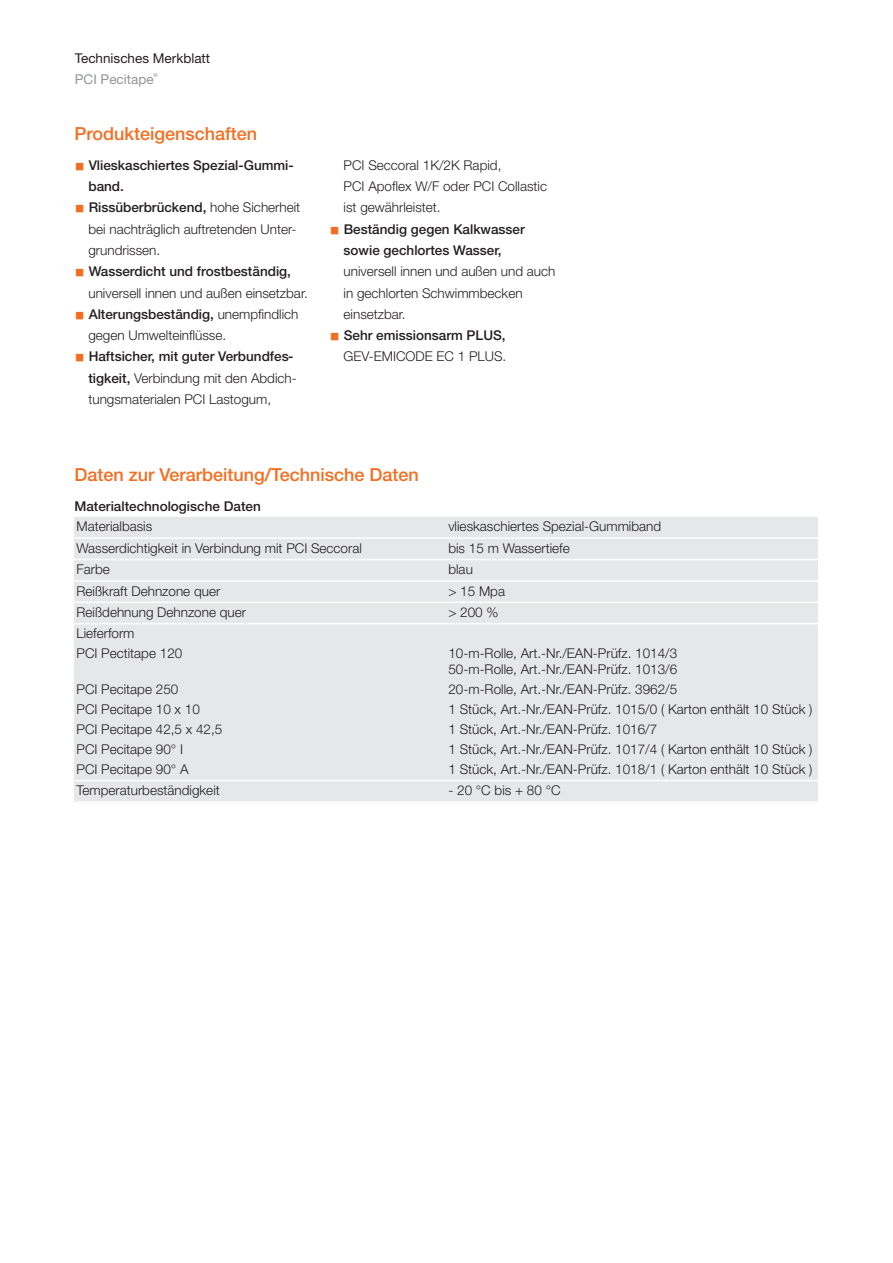
<style>
.page{position:relative;width:893px;height:1263px;background:#fff}
.page>*{position:absolute;margin:0;border:0;box-sizing:border-box;transform-origin:0 0}
.t1{font:500 18px "Helvetica Neue LT Pro";color:#f36e21}
.t2{font:300 13.5px/21.3px "Helvetica Neue LT Pro";color:#231f20}
.t3{font:500 13.5px/21.3px "Helvetica Neue LT Pro";color:#231f20}
.t4{font:13.5px "Helvetica Neue LT Pro";color:#231f20}
.t5{font:13.5px "Helvetica Neue LT Pro";color:#939598}
.t6{font:5.4px "Helvetica Neue LT Pro";color:#939598}
.s1{font-family:"Li Gothic Med";font-weight:400;font-size:10.5px;color:#f36e21}
.s2{font-weight:500}
.s3{font-weight:300}
</style>
<div class="page">
<div style="left:74px;top:517px;width:372px;height:21px;background:#e6e7e9"></div>
<div style="left:446px;top:517px;width:372px;height:21px;background:#e6e7e9"></div>
<div style="left:74px;top:538px;width:372px;height:21px;background:#e6e7e9"></div>
<div style="left:446px;top:538px;width:372px;height:21px;background:#e6e7e9"></div>
<div style="left:74px;top:559px;width:372px;height:22px;background:#e6e7e9"></div>
<div style="left:446px;top:559px;width:372px;height:22px;background:#e6e7e9"></div>
<div style="left:74px;top:581px;width:372px;height:21px;background:#e6e7e9"></div>
<div style="left:446px;top:581px;width:372px;height:21px;background:#e6e7e9"></div>
<div style="left:74px;top:602px;width:372px;height:22px;background:#e6e7e9"></div>
<div style="left:446px;top:602px;width:372px;height:22px;background:#e6e7e9"></div>
<div style="left:74px;top:624px;width:372px;height:20px;background:#e6e7e9"></div>
<div style="left:446px;top:624px;width:372px;height:20px;background:#e6e7e9"></div>
<div style="left:74px;top:644px;width:372px;height:36px;background:#e6e7e9"></div>
<div style="left:446px;top:644px;width:372px;height:36px;background:#e6e7e9"></div>
<div style="left:74px;top:680px;width:372px;height:20px;background:#e6e7e9"></div>
<div style="left:446px;top:680px;width:372px;height:20px;background:#e6e7e9"></div>
<div style="left:74px;top:700px;width:372px;height:20px;background:#e6e7e9"></div>
<div style="left:446px;top:700px;width:372px;height:20px;background:#e6e7e9"></div>
<div style="left:74px;top:720px;width:372px;height:20px;background:#e6e7e9"></div>
<div style="left:446px;top:720px;width:372px;height:20px;background:#e6e7e9"></div>
<div style="left:74px;top:740px;width:372px;height:20px;background:#e6e7e9"></div>
<div style="left:446px;top:740px;width:372px;height:20px;background:#e6e7e9"></div>
<div style="left:74px;top:760px;width:372px;height:20px;background:#e6e7e9"></div>
<div style="left:446px;top:760px;width:372px;height:20px;background:#e6e7e9"></div>
<div style="left:74px;top:780px;width:372px;height:23px;background:#e6e7e9"></div>
<div style="left:446px;top:780px;width:372px;height:23px;background:#e6e7e9"></div>
<hr style="left:74px;top:537px;width:744px;height:2px;background:#fff">
<hr style="left:74px;top:559px;width:744px;height:1px;background:#fff">
<hr style="left:74px;top:580px;width:744px;height:2px;background:#fff">
<hr style="left:74px;top:601px;width:744px;height:2px;background:#fff">
<hr style="left:74px;top:623px;width:744px;height:1px;background:#fff">
<hr style="left:74px;top:780px;width:744px;height:1px;background:#fff">
<hr style="left:74px;top:801px;width:744px;height:2px;background:#fff">
<p class="t4" style="left:75px;top:53px;width:137px">Technisches Merkblatt</p>
<p class="t5" style="left:75px;top:74px;width:80px">PCI Pecitape</p>
<p class="t6" style="left:154px;top:73px;width:6px">®</p>
<h1 class="t1" style="left:74px;top:128px;width:184px">Produkteigenschaften</h1>
<p class="t3" style="left:88px;top:156px;width:207px;text-indent:-14px"><span class="s1">■</span> Vlieskaschiertes Spezial-Gummi&shy;band.</p>
<p class="t2" style="left:88px;top:198px;width:213px;text-indent:-14px"><span class="s1">■</span> <span class="s2">Rissüberbrückend,</span> hohe Sicherheit bei nachträglich auftretenden Unter&shy;grundrissen.</p>
<p class="t2" style="left:88px;top:262px;width:221px;text-indent:-14px"><span class="s1">■</span> <span class="s2">Wasserdicht und frostbeständig, </span>universell innen und außen einsetzbar.</p>
<p class="t2" style="left:88px;top:305px;width:212px;text-indent:-14px"><span class="s1">■</span> <span class="s2">Alterungsbeständig,</span> unempfindlich gegen Umwelteinflüsse.</p>
<p class="t2" style="left:88px;top:347px;width:210px;text-indent:-14px"><span class="s1">■</span> <span class="s2">Haftsicher, mit guter Verbundfes&shy;tigkeit,</span> Verbindung mit den Abdich&shy;tungsmaterialen PCI Lastogum,</p>
<p class="t2" style="left:344px;top:156px;width:205px">PCI Seccoral 1K/2K Rapid,<br>PCI Apoflex W/F oder PCI Collastic ist gewährleistet.</p>
<p class="t3" style="left:344px;top:220px;width:183px;text-indent:-14px"><span class="s1">■</span> Beständig gegen Kalkwasser sowie gechlortes Wasser,</p>
<p class="t2" style="left:344px;top:262px;width:213px">universell innen und außen und auch in gechlorten Schwimmbecken einsetzbar.</p>
<p class="t3" style="left:330px;top:326px;width:178px;text-align:right"><span class="s1">■</span> Sehr emissionsarm PLUS,<br><span class="s3">GEV-EMICODE EC 1 PLUS.</span></p>
<h1 class="t1" style="left:74px;top:469px;width:346px">Daten zur Verarbeitung/Technische Daten</h1>
<p class="t3" style="left:74px;top:497px;width:188px">Materialtechnologische Daten</p>
<p class="t2" style="left:77px;top:517px;width:77px">Materialbasis</p>
<p class="t2" style="left:448px;top:517px;width:214px">vlieskaschiertes Spezial-Gummiband</p>
<p class="t2" style="left:77px;top:539px;width:287px">Wasserdichtigkeit in Verbindung mit PCI Seccoral</p>
<p class="t2" style="left:448px;top:539px;width:123px">bis 15 m Wassertiefe</p>
<p class="t2" style="left:77px;top:560px;width:35px">Farbe</p>
<p class="t2" style="left:448px;top:560px;width:26px">blau</p>
<p class="t2" style="left:77px;top:581px;width:145px">Reißkraft Dehnzone quer</p>
<p class="t2" style="left:448px;top:581px;width:58px">&gt; 15 Mpa</p>
<p class="t2" style="left:77px;top:603px;width:171px">Reißdehnung Dehnzone quer</p>
<p class="t2" style="left:448px;top:603px;width:52px">&gt; 200 %</p>
<p class="t2" style="left:77px;top:625px;width:107px;line-height:20px">Lieferform<br>PCI Pectitape 120</p>
<p class="t2" style="left:448px;top:646px;width:230px;line-height:16.2px">10-m-Rolle, Art.-Nr./EAN-Prüfz. 1014/3<br>50-m-Rolle, Art.-Nr./EAN-Prüfz. 1013/6</p>
<p class="t2" style="left:77px;top:680px;width:103px">PCI Pecitape 250</p>
<p class="t2" style="left:448px;top:680px;width:230px">20-m-Rolle, Art.-Nr./EAN-Prüfz. 3962/5</p>
<p class="t2" style="left:77px;top:700px;width:125px">PCI Pecitape 10 x 10</p>
<p class="t2" style="left:448px;top:700px;width:366px">1 Stück, Art.-Nr./EAN-Prüfz. 1015/0 ( Karton enthält 10 Stück )</p>
<p class="t2" style="left:77px;top:720px;width:147px">PCI Pecitape 42,5 x 42,5</p>
<p class="t2" style="left:448px;top:720px;width:210px">1 Stück, Art.-Nr./EAN-Prüfz. 1016/7</p>
<p class="t2" style="left:77px;top:740px;width:108px">PCI Pecitape 90° I</p>
<p class="t2" style="left:448px;top:740px;width:366px">1 Stück, Art.-Nr./EAN-Prüfz. 1017/4 ( Karton enthält 10 Stück )</p>
<p class="t2" style="left:77px;top:760px;width:113px">PCI Pecitape 90° A</p>
<p class="t2" style="left:448px;top:760px;width:366px">1 Stück, Art.-Nr./EAN-Prüfz. 1018/1 ( Karton enthält 10 Stück )</p>
<p class="t2" style="left:77px;top:781px;width:145px">Temperaturbeständigkeit</p>
<p class="t2" style="left:448px;top:781px;width:114px">- 20 °C bis + 80 °C</p>
</div>
